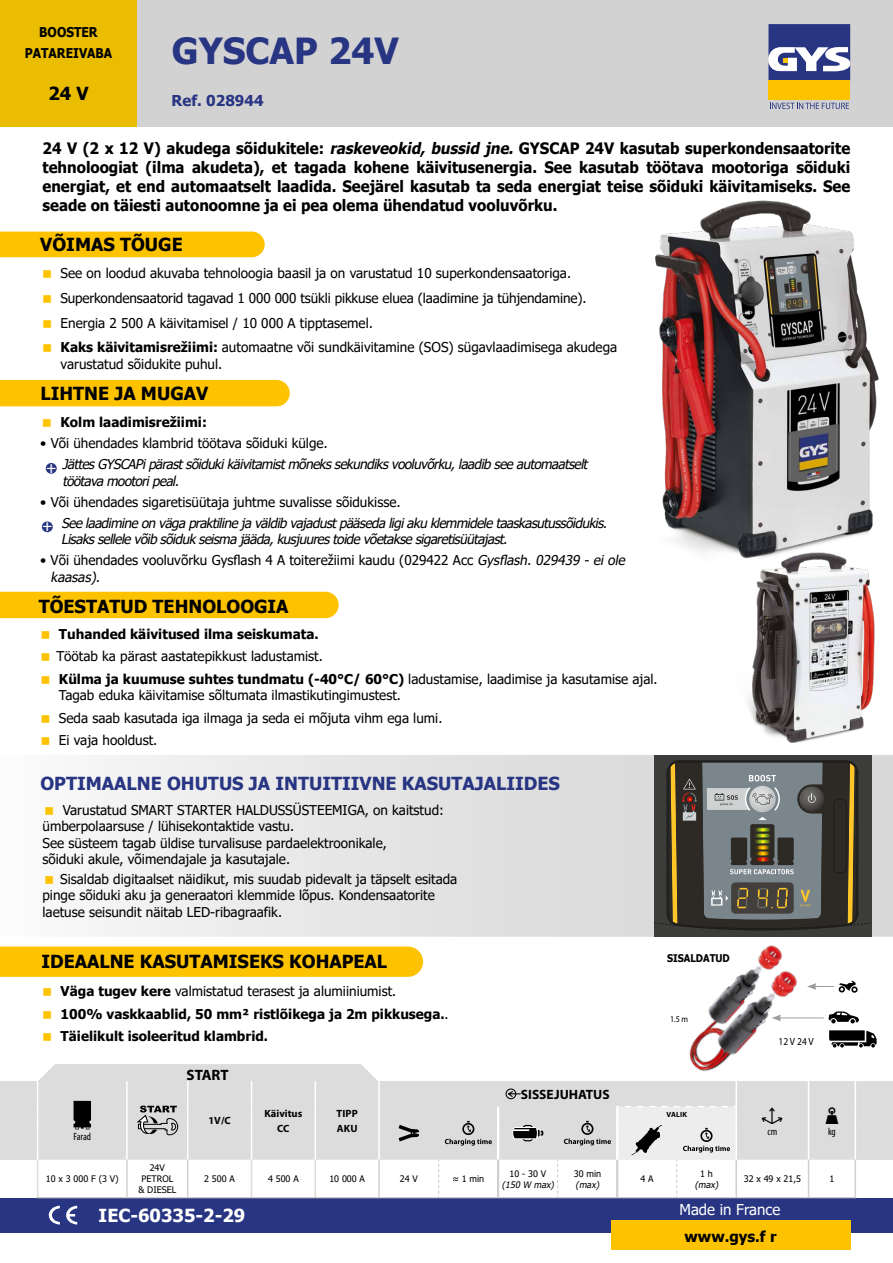
<style>
.page{position:relative;width:893px;height:1263px;background:#fff}
.page>*{position:absolute;margin:0;border:0;box-sizing:border-box;transform-origin:0 0}
.t1{font:700 36px "Tahoma";color:#283583}
.t2{font:700 18px "Tahoma";color:#000}
.t3{font:700 18px "Tahoma";color:#283583}
.t4{font:700 18px "Tahoma";color:#fff}
.t5{font:700 15.75px/18.9px "Tahoma";color:#000;text-align:justify;scale:.95 1}
.t6{font:15px "Tahoma";color:#fff}
.t7{font:700 15px "Tahoma";color:#000}
.t8{font:700 15px "Tahoma";color:#283583}
.t9{font:700 15px "Myriad Pro";color:#000}
.t10{font:13.5px/16.2px "Tahoma";color:#000}
.t11{font:italic 13.5px/20.7px "Tahoma";letter-spacing:-.04em;color:#000}
.t12{font:700 13.5px/22.5px "Tahoma";color:#000}
.t13{font:700 13.5px/21px "Tahoma";color:#000;text-align:center;scale:.9 1}
.t14{font:700 13.5px "Myriad Pro";color:#000}
.t15{font:700 10.65px "Tahoma";color:#000;scale:.9 1}
.t16{font:700 10.5px/15px "Myriad Pro";color:#000;text-align:center}
.t17{font:condensed 10.5px "Myriad Pro";letter-spacing:-.005em;color:#000}
.t18{font:10.5px "Myriad Pro";color:#000;scale:.9 1}
.t19{font:9px/10.8px "Tahoma";color:#000;text-align:center}
.t20{font:italic 9px "Tahoma";color:#000}
.t21{font:8.85px "Myriad Pro";color:#000;scale:.9 1}
.t22{font:700 7.5px "Myriad Pro";letter-spacing:.02em;color:#000}
.s1{font-style:italic}
.s2{font-weight:700}
.s3{font-style:normal}
.s4{font-family:"Minion Pro";font-weight:700;font-style:normal;font-size:18px;color:#fff}
.s5{font-weight:400}
</style>
<div class="page">
<div style="left:0;top:0;width:137px;height:127px;background:#ebbd00"></div>
<svg style="left:0;top:231px;width:265px;height:27px;background:#fdc60f"></svg>
<svg style="left:0;top:591px;width:339px;height:28px;background:#fdc610"></svg>
<div style="left:0;top:380px;width:290px;height:27px;background:#fdc300"></div>
<div style="left:45px;top:462px;width:12px;height:12px;background:#283583;border-radius:50%"></div>
<div style="left:44px;top:461px;width:14px;height:14px;border:2px solid #fff;border-radius:50%"></div>
<div style="left:41px;top:521px;width:13px;height:12px;background:#283583;border-radius:50%"></div>
<div style="left:40px;top:520px;width:14px;height:14px;border:2px solid #fff;border-radius:50%"></div>
<svg style="left:0;top:946px;width:423px;height:31px;background:#fdc407"></svg>
<svg style="left:104px;top:755px;width:789px;height:182px;fill:#e4e4e4"></svg>
<svg style="left:654px;top:756px;width:218px;height:181px;background:#5b5b53"></svg>
<svg style="left:829px;top:1030px;width:48px;height:17px"></svg>
<svg style="left:828px;top:1011px;width:31px;height:12px"></svg>
<svg style="left:821px;top:981px;width:37px;height:12px"></svg>
<hr style="left:779px;top:1017px;width:45px;height:1px;background:#9d9d9c">
<img style="left:666px;top:928px;width:155px;height:136px">
<img style="left:655px;top:200px;width:224px;height:353px">
<img style="left:733px;top:552px;width:146px;height:190px">
<div style="left:137px;top:0;width:756px;height:127px;background:#d2d2d2"></div>
<div style="left:0;top:1198px;width:893px;height:34px;background:#283583"></div>
<div style="left:768px;top:81px;width:82px;height:19px;background:#fdc300"></div>
<svg style="left:768px;top:24px;width:82px;height:57px;background:#676ea1"></svg>
<svg style="left:770px;top:103px;width:79px;height:6px"></svg>
<div style="left:611px;top:1221px;width:239px;height:29px;background:#fdc300"></div>
<svg style="left:49px;top:1206px;width:11px;height:18px"></svg>
<svg style="left:66px;top:1206px;width:11px;height:18px"></svg>
<div style="left:0;top:1081px;width:893px;height:79px;background:#dcdcdc"></div>
<hr style="left:37px;top:1198px;width:90px;height:1px;background:#9d9d9c">
<hr style="left:127px;top:1198px;width:61px;height:1px;background:#9d9d9c">
<hr style="left:188px;top:1198px;width:63px;height:1px;background:#9d9d9c">
<hr style="left:251px;top:1198px;width:64px;height:1px;background:#9d9d9c">
<hr style="left:315px;top:1198px;width:64px;height:1px;background:#9d9d9c">
<hr style="left:379px;top:1198px;width:60px;height:1px;background:#9d9d9c">
<hr style="left:439px;top:1198px;width:59px;height:1px;background:#9d9d9c">
<hr style="left:498px;top:1198px;width:60px;height:1px;background:#9d9d9c">
<hr style="left:558px;top:1198px;width:59px;height:1px;background:#9d9d9c">
<hr style="left:617px;top:1198px;width:60px;height:1px;background:#9d9d9c">
<hr style="left:677px;top:1198px;width:59px;height:1px;background:#9d9d9c">
<hr style="left:736px;top:1198px;width:72px;height:1px;background:#9d9d9c">
<hr style="left:808px;top:1198px;width:48px;height:1px;background:#9d9d9c">
<svg style="left:37px;top:1064px;width:819px;height:134px"></svg>
<p class="t13" style="left:25px;top:22px;width:99px">BOOSTER<br>PATAREIVABA</p>
<h2 class="t2" style="left:48px;top:81px;width:42px">24 V</h2>
<h1 class="t1" style="left:172px;top:26px;width:228px">GYSCAP 24V</h1>
<p class="t8" style="left:172px;top:90px;width:93px">Ref. 028944</p>
<p class="t5" style="left:43px;top:140px;width:852px">24 V (2 x 12 V) akudega sõidukitele: <span class="s1">raskeveokid, bussid jne.</span> GYSCAP 24V kasutab superkondensaatorite tehnoloogiat (ilma akudeta), et tagada kohene käivitusenergia. See kasutab töötava mootoriga sõiduki energiat, et end automaatselt laadida. Seejärel kasutab ta seda energiat teise sõiduki käivitamiseks. See seade on täiesti autonoomne ja ei pea olema ühendatud vooluvõrku.</p>
<h2 class="t2" style="left:40px;top:232px;width:144px">VÕIMAS TÕUGE</h2>
<p class="t10" style="left:60px;top:262px;width:558px;line-height:24.8px">See on loodud akuvaba tehnoloogia baasil ja on varustatud 10 superkondensaatoriga.<br>Superkondensaatorid tagavad 1 000 000 tsükli pikkuse eluea (laadimine ja tühjendamine).<br>Energia 2 500 A käivitamisel / 10 000 A tipptasemel<span class="s1">.<br></span><span class="s2">Kaks käivitamisrežiimi:</span> automaatne või sundkäivitamine (SOS) sügavlaadimisega akudega</p>
<p class="t10" style="left:61px;top:356px;width:163px">varustatud sõidukite puhul.</p>
<h2 class="t2" style="left:40px;top:381px;width:169px">LIHTNE JA MUGAV</h2>
<p class="t12" style="left:61px;top:412px;width:148px">Kolm laadimisrežiimi:</p>
<p class="t11" style="left:46px;top:433px;width:547px;text-indent:-6px"><span class="s3">• Või ühendades klambrid töötava sõiduki külge</span>.<br><span class="s4">+</span> JättesGYSCAPipärastsõidukikäivitamistmõnekssekundiksvooluvõrku,laadibseeautomaatselt</p>
<p class="t11" style="left:62px;top:472px;width:122px">töötavamootoripeal.</p>
<p class="t11" style="left:40px;top:493px;width:572px"><span class="s3">• Või ühendades sigaretisüütaja juhtme suvalisse sõidukisse</span>.<br><span class="s4">+</span> Seelaadimineonvägapraktilinejaväldibvajadustpääsedaligiakuklemmideletaaskasutussõidukis.</p>
<p class="t11" style="left:61px;top:530px;width:451px">Lisakssellelevõibsõidukseismajääda,kusj uurestoidevõetaksesigaretisüütajast.</p>
<p class="t10" style="left:51px;top:553px;width:579px;text-indent:-10px">• Või ühendades vooluvõrku Gysflash 4 A toiterežiimi kaudu (029422 Acc <span class="s1">Gysflash.029439 -eiole kaasas).</span></p>
<h2 class="t2" style="left:39px;top:593px;width:251px">TÕESTATUD TEHNOLOOGIA</h2>
<p class="t12" style="left:59px;top:623px;width:261px">Tuhanded käivitused ilma seiskumata.</p>
<p class="t10" style="left:56px;top:646px;width:603px;line-height:22.5px">Töötab ka pärast aastatepikkust ladustamist.<br><span class="s2">Külma ja kuumuse suhtes tundmatu (-40°C/ 60°C)</span> ladustamise, laadimise ja kasutamise ajal.</p>
<p class="t10" style="left:59px;top:685px;width:385px;line-height:22.5px">Tagab eduka käivitamise sõltumata ilmastikutingimustest.<br>Seda saab kasutada iga ilmaga ja seda ei mõjuta vihm ega lumi.<br>Ei vaja hooldust.</p>
<h2 class="t3" style="left:40px;top:770px;width:521px">OPTIMAALNE OHUTUS JA INTUITIIVNE KASUTAJALIIDES</h2>
<p class="t10" style="left:43px;top:803px;width:403px;text-indent:20px">Varustatud SMART STARTER HALDUSSÜSTEEMIGA, on kaitstud: ümberpolaarsuse / lühisekontaktide vastu.<br>See süsteem tagab üldise turvalisuse pardaelektroonikale,<br>sõiduki akule, võimendajale ja kasutajale.</p>
<p class="t10" style="left:43px;top:872px;width:416px;text-indent:18px">Sisaldab digitaalset näidikut, mis suudab pidevalt ja täpselt esitada pinge sõiduki aku ja generaatori klemmide lõpus. Kondensaatorite laetuse seisundit näitab LED-ribagraafik.</p>
<h2 class="t2" style="left:41px;top:948px;width:347px">IDEAALNE KASUTAMISEKS KOHAPEAL</h2>
<p class="t12" style="left:61px;top:980px;width:390px">Väga tugev kere <span class="s5">valmistatud terasest ja alumiiniumist.<br></span>100% vaskkaablid, 50 mm² ristlõikega ja 2m pikkusega.<span class="s5">.<br></span>Täielikult isoleeritud klambrid.</p>
<p class="t15" style="left:667px;top:951px;width:71px">SISALDATUD</p>
<p class="t21" style="left:670px;top:1014px;width:22px">1.5 m</p>
<p class="t18" style="left:778px;top:1035px;width:41px">12 V 24 V</p>
<p class="t9" style="left:187px;top:1065px;width:44px">START</p>
<p class="t14" style="left:521px;top:1086px;width:90px">SISSEJUHATUS</p>
<p class="t17" style="left:73px;top:1130px;width:19px">Farad</p>
<p class="t16" style="left:208px;top:1113px;width:24px">1V/C</p>
<p class="t16" style="left:264px;top:1105px;width:39px">Käivitus<br>CC</p>
<p class="t16" style="left:336px;top:1105px;width:23px;text-align:left">TIPP<br>AKU</p>
<p class="t22" style="left:666px;top:1109px;width:22px">VALIK</p>
<p class="t17" style="left:768px;top:1125px;width:11px">cm</p>
<p class="t17" style="left:828px;top:1125px;width:9px">kg</p>
<p class="t19" style="left:46px;top:1174px;width:74px">10 x 3 000 F (3 V)</p>
<p class="t19" style="left:138px;top:1163px;width:39px">24V<br>PETROL &amp; DIESEL</p>
<p class="t19" style="left:204px;top:1174px;width:32px">2 500 A</p>
<p class="t19" style="left:268px;top:1174px;width:32px">4 500 A</p>
<p class="t19" style="left:329px;top:1174px;width:37px">10 000 A</p>
<p class="t19" style="left:400px;top:1174px;width:20px">24 V</p>
<p class="t19" style="left:452px;top:1174px;width:33px">≈ 1 min</p>
<p class="t19" style="left:509px;top:1169px;width:38px">10 - 30 V</p>
<p class="t20" style="left:502px;top:1178px;width:56px">(150 W max)</p>
<p class="t19" style="left:574px;top:1169px;width:29px">30 min</p>
<p class="t20" style="left:576px;top:1178px;width:27px">(max)</p>
<p class="t19" style="left:640px;top:1174px;width:15px">4 A</p>
<p class="t19" style="left:700px;top:1169px;width:14px">1 h</p>
<p class="t20" style="left:695px;top:1178px;width:27px">(max)</p>
<p class="t19" style="left:744px;top:1174px;width:59px">32 x 49 x 21,5</p>
<p class="t19" style="left:829px;top:1174px;width:6px">1</p>
<h2 class="t4" style="left:99px;top:1203px;width:148px">IEC-60335-2-29</h2>
<p class="t6" style="left:679px;top:1199px;width:102px">Made in France</p>
<p class="t7" style="left:685px;top:1226px;width:93px">www.gys.f r</p>
</div>
